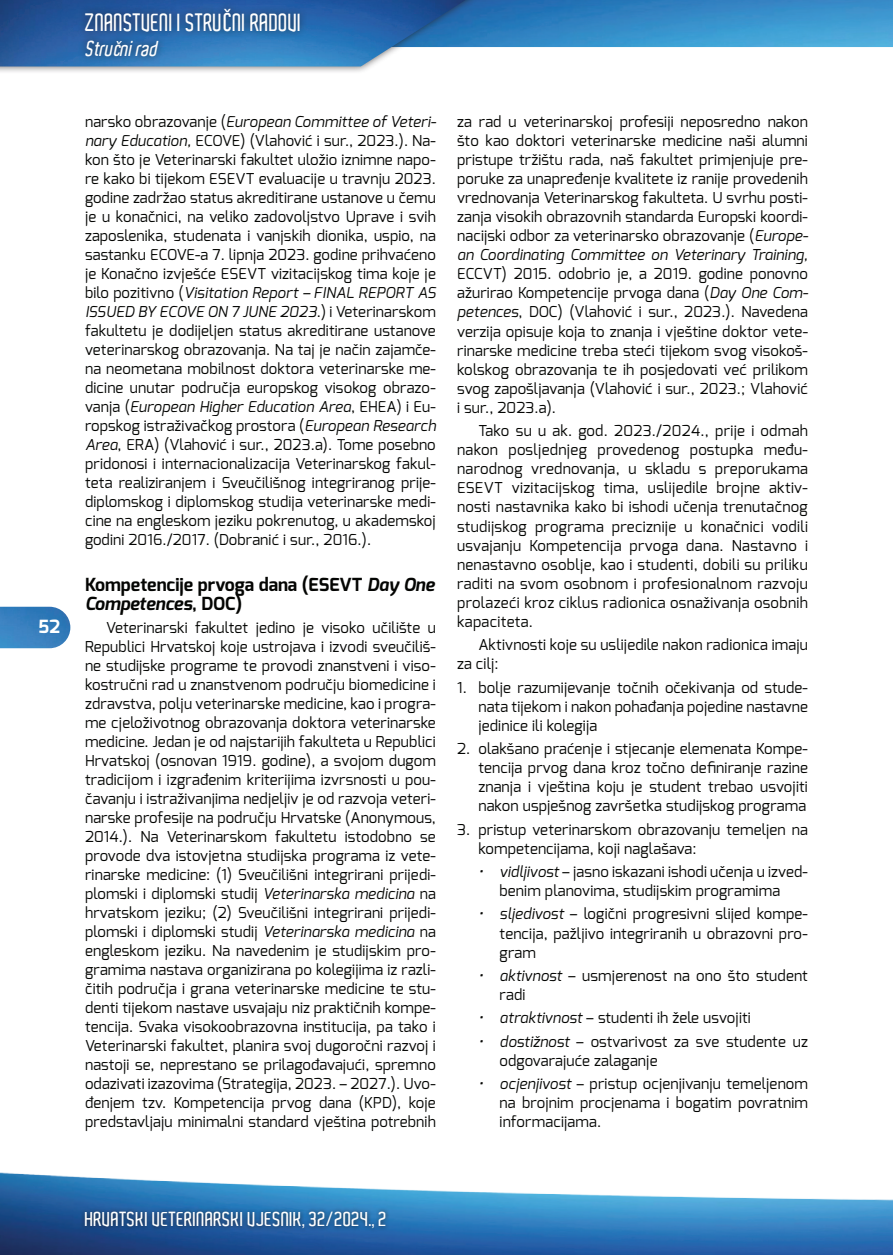
<style>
.page{position:relative;width:893px;height:1255px;background:#fff}
.page>*{position:absolute;margin:0;border:0;box-sizing:border-box;transform-origin:0 0}
.t1{font:600 24px "Aldo";color:#fff;scale:.9 1}
.t2{font:italic 600 21px "Aldo";color:#fff;scale:.9 1}
.t3{font:600 19.5px "Aldo";color:#fff}
.t4{font:700 18.15px "Exo";color:#fff}
.t5{font:700 18px/19px "Exo";color:#040503}
.t6{font:15px/19px "Exo";letter-spacing:.01em;color:#040503;text-align:justify}
.s1{font-family:"Libel Suit Rg";font-weight:400;font-size:22.5px}
.s2{font-family:"Libel Suit Rg";font-weight:400;font-size:18.45px}
.s3{font-style:italic}
</style>
<div class="page">
<img style="left:505px;top:0;width:388px;height:47px">
<div style="left:0;top:0;width:505px;height:75px;background:#231f20;opacity:.75"></div>
<img style="left:0;top:0;width:498px;height:66px">
<img style="left:0;top:1172px;width:893px;height:82px">
<img style="left:0;top:606px;width:70px;height:42px">
<div style="left:81px;top:1207px;width:309px;height:25px;background:#231f20;opacity:.75"></div>
<div style="left:78px;top:1px;width:230px;height:63px;background:#231f20;opacity:.75"></div>
<p class="t4" style="left:39px;top:614px;width:23px">52</p>
<h1 class="t1" style="left:85px;top:9px;width:242px">ZNANSTVENI I STRU<span class="s1">Č</span>NI RADOVI</h1>
<h2 class="t2" style="left:85px;top:37px;width:87px">Stru<span class="s2">č</span>nirad</h2>
<p class="t6" style="left:85px;top:112px;width:353px">narsko obrazovanje (<span class="s3">European Committee of Veteri&shy;nary Education,</span> ECOVE) (Vlahović i sur., 2023.). Na&shy;kon što je Veterinarski fakultet uložio iznimne napo&shy;re kako bi tijekom ESEVT evaluacije u travnju 2023. godine zadržao status akreditirane ustanove u čemu je u konačnici, na veliko zadovoljstvo Uprave i svih zaposlenika, studenata i vanjskih dionika, uspio, na sastanku ECOVE-a 7. lipnja 2023. godine prihvaćeno je Konačno izvješće ESEVT vizitacijskog tima koje je bilo pozitivno (<span class="s3">Visitation Report – FINAL REPORT AS ISSUED BY ECOVE ON 7 JUNE 2023</span>.) i Veterinarskom fakultetu je dodijeljen status akreditirane ustanove veterinarskog obrazovanja. Na taj je način zajamče&shy;na neometana mobilnost doktora veterinarske me&shy;dicine unutar područja europskog visokog obrazo&shy;vanja (<span class="s3">European Higher Education Area</span>, EHEA) i Eu&shy;ropskog istraživačkog prostora (<span class="s3">European Research Area</span>, ERA) (Vlahović i sur., 2023.a). Tome posebno pridonosi i internacionalizacija Veterinarskog fakul&shy;teta realiziranjem i Sveučilišnog integriranog prije&shy;diplomskog i diplomskog studija veterinarske medi&shy;cine na engleskom jeziku pokrenutog, u akademskoj godini 2016./2017. (Dobranić i sur., 2016.).</p>
<p class="t5" style="left:85px;top:574px;width:351px">Kompetencije prvoga dana (ESEVT <span class="s3">Day One<br>Competences</span>, DOC)</p>
<p class="t6" style="left:85px;top:617px;width:352px;text-indent:21px">Veterinarski fakultet jedino je visoko učilište u Republici Hrvatskoj koje ustrojava i izvodi sveučiliš&shy;ne studijske programe te provodi znanstveni i viso&shy;kostručni rad u znanstvenom području biomedicine i zdravstva, polju veterinarske medicine, kao i progra&shy;me cjeloživotnog obrazovanja doktora veterinarske medicine. Jedan je od najstarijih fakulteta u Republici Hrvatskoj (osnovan 1919. godine), a svojom dugom tradicijom i izgrađenim kriterijima izvrsnosti u pou&shy;čavanju i istraživanjima nedjeljiv je od razvoja veteri&shy;narske profesije na području Hrvatske (Anonymous, 2014.). Na Veterinarskom fakultetu istodobno se provode dva istovjetna studijska programa iz vete&shy;rinarske medicine: (1) Sveučilišni integrirani prijedi&shy;plomski i diplomski studij <span class="s3">Veterinarska medicina</span> na hrvatskom jeziku; (2) Sveučilišni integrirani prijedi&shy;plomski i diplomski studij <span class="s3">Veterinarska medicina</span> na engleskom jeziku. Na navedenim je studijskim pro&shy;gramima nastava organizirana po kolegijima iz razli&shy;čitih područja i grana veterinarske medicine te stu&shy;denti tijekom nastave usvajaju niz praktičnih kompe&shy;tencija. Svaka visokoobrazovna institucija, pa tako i Veterinarski fakultet, planira svoj dugoročni razvoj i nastoji se, neprestano se prilagođavajući, spremno odazivati izazovima (Strategija, 2023. – 2027.). Uvo&shy;đenjem tzv. Kompetencija prvog dana (KPD), koje predstavljaju minimalni standard vještina potrebnih</p>
<p class="t6" style="left:457px;top:112px;width:353px">za rad u veterinarskoj profesiji neposredno nakon što kao doktori veterinarske medicine naši alumni pristupe tržištu rada, naš fakultet primjenjuje pre&shy;poruke za unapređenje kvalitete iz ranije provedenih vrednovanja Veterinarskog fakulteta. U svrhu posti&shy;zanja visokih obrazovnih standarda Europski koordi&shy;nacijski odbor za veterinarsko obrazovanje (<span class="s3">Europe&shy;an Coordinating Committee on Veterinary Training,</span></p>
<p class="t6" style="left:457px;top:264px;width:353px">ECCVT) 2015. odobrio je, a 2019. godine ponovno ažurirao Kompetencije prvoga dana (<span class="s3">Day One Com&shy;petences</span>, DOC) (Vlahović i sur., 2023.). Navedena verzija opisuje koja to znanja i vještine doktor vete&shy;rinarske medicine treba steći tijekom svog visokoš&shy;kolskog obrazovanja te ih posjedovati već prilikom svog zapošljavanja (Vlahović i sur., 2023.; Vlahović i sur., 2023.a).</p>
<p class="t6" style="left:457px;top:421px;width:352px;text-indent:21px">Tako su u ak. god. 2023./2024., prije i odmah nakon posljednjeg provedenog postupka među&shy;narodnog vrednovanja, u skladu s preporukama ESEVT vizitacijskog tima, uslijedile brojne aktiv&shy;nosti nastavnika kako bi ishodi učenja trenutačnog studijskog programa preciznije u konačnici vodili usvajanju Kompetencija prvoga dana. Nastavno i nenastavno osoblje, kao i studenti, dobili su priliku raditi na svom osobnom i profesionalnom razvoju prolazeći kroz ciklus radionica osnaživanja osobnih kapaciteta.</p>
<p class="t6" style="left:457px;top:635px;width:352px;text-indent:21px">Aktivnosti koje su uslijedile nakon radionica imaju za cilj:</p>
<p class="t6" style="left:478px;top:677px;width:331px;text-indent:-21px">1. bolje razumijevanje točnih očekivanja od stude&shy;nata tijekom i nakon pohađanja pojedine nastavne jedinice ili kolegija</p>
<p class="t6" style="left:478px;top:739px;width:331px;text-indent:-21px">2. olakšano praćenje i stjecanje elemenata Kompe&shy;tencija prvog dana kroz točno definiranje razine znanja i vještina koju je student trebao usvojiti nakon uspješnog završetka studijskog programa</p>
<p class="t6" style="left:478px;top:819px;width:331px;text-indent:-21px">3. pristup veterinarskom obrazovanju temeljen na kompetencijama, koji naglašava:</p>
<p class="t6" style="left:478px;top:862px;width:331px;text-align:center"><span class="s3">• vidljivost</span> – jasno iskazani ishodi učenja u izved&shy;benim planovima, studijskim programima</p>
<p class="t6" style="left:500px;top:904px;width:310px;text-indent:-21px"><span class="s3">• sljedivost</span> – logični progresivni slijed kompe&shy;tencija, pažljivo integriranih u obrazovni pro&shy;gram</p>
<p class="t6" style="left:500px;top:965px;width:310px;text-indent:-21px"><span class="s3">• aktivnost</span> – usmjerenost na ono što student radi</p>
<p class="t6" style="left:478px;top:1008px;width:274px"><span class="s3">• atraktivnost</span> – studenti ih žele usvojiti</p>
<p class="t6" style="left:500px;top:1031px;width:310px;text-indent:-21px"><span class="s3">• dostižnost</span> – ostvarivost za sve studente uz odgovarajuće zalaganje</p>
<p class="t6" style="left:500px;top:1073px;width:310px;text-indent:-21px"><span class="s3">• ocjenjivost</span> – pristup ocjenjivanju temeljenom na brojnim procjenama i bogatim povratnim informacijama.</p>
<h3 class="t3" style="left:85px;top:1207px;width:304px">HRVATSKI VETERINARSKI VJESNIK, 32/2024., 2</h3>
</div>
